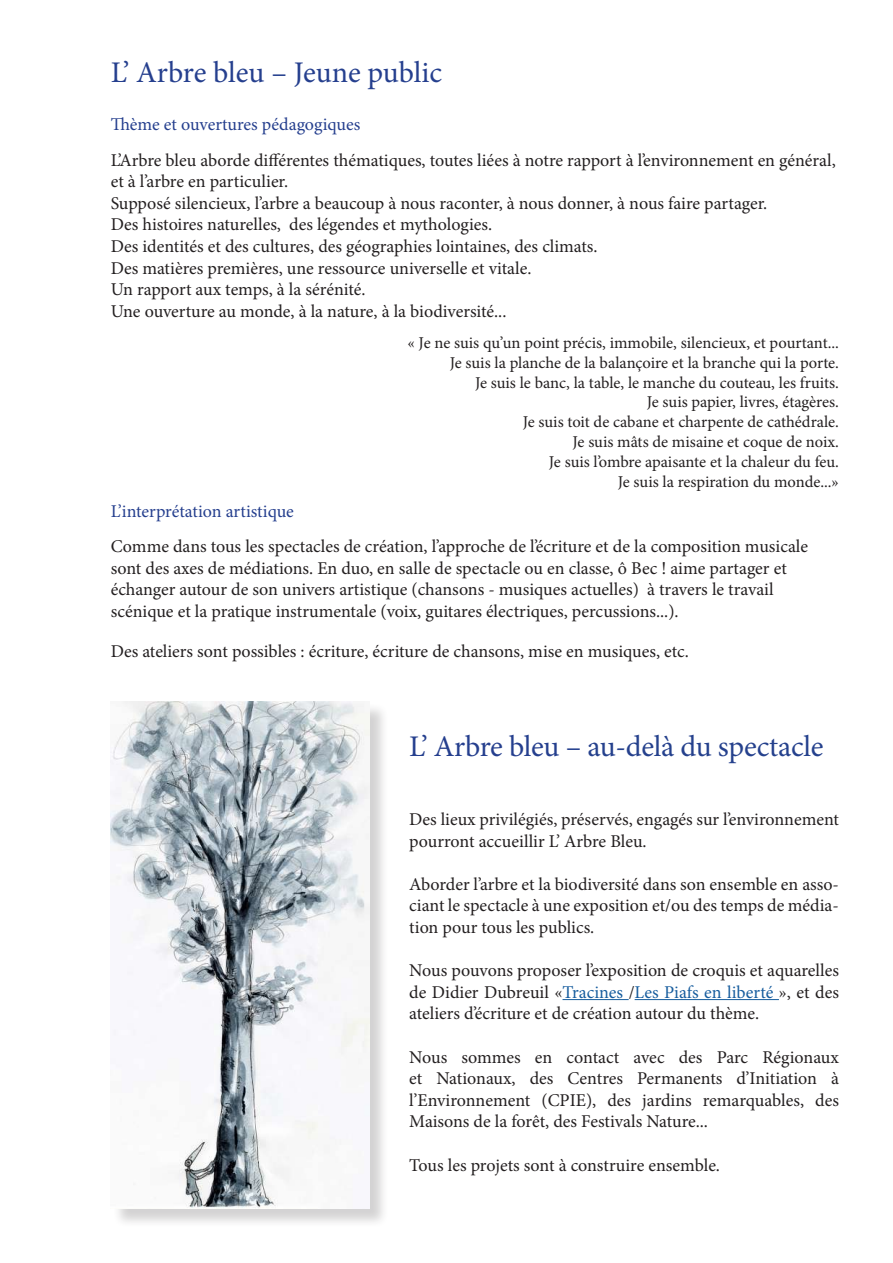
<style>
.page{position:relative;width:893px;height:1263px;background:#fff}
.page>*{position:absolute;margin:0;border:0;box-sizing:border-box;transform-origin:0 0}
.t1{font:30px "Minion Pro";letter-spacing:-.01em;color:#25418d}
.t2{font:30px "Minion Pro";letter-spacing:-.005em;color:#253f8e}
.t3{font:18px/21.6px "Minion Pro";color:#231f20}
.t4{font:18px "Minion Pro";color:#253f8e}
.t5{font:16.5px/19.8px "Minion Pro";letter-spacing:-.005em;color:#231f20;text-align:right}
.s1{color:#253f8e}
.s2{color:#175d9e}
</style>
<div class="page">
<hr style="left:562px;top:999px;width:67px;height:1px;background:#175d9e">
<hr style="left:635px;top:999px;width:144px;height:1px;background:#175d9e">
<div style="left:112px;top:703px;width:277px;height:525px;background:#231f20;opacity:.2"></div>
<img style="left:111px;top:701px;width:258px;height:507px">
<h1 class="t2" style="left:111px;top:52px;width:333px">L’ Arbre bleu – Jeune public</h1>
<p class="t4" style="left:111px;top:113px;width:251px">Thème et ouvertures pédagogiques</p>
<p class="t3" style="left:111px;top:149px;width:727px">L’Arbre bleu aborde différentes thématiques, toutes liées à notre rapport à l’environnement en général, et à l’arbre en particulier.<br>Supposé silencieux, l’arbre a beaucoup à nous raconter, à nous donner, à nous faire partager.<br>Des histoires naturelles, des légendes et mythologies.<br>Des identités et des cultures, des géographies lointaines, des climats.<br>Des matières premières, une ressource universelle et vitale.<br>Un rapport aux temps, à la sérénité.<br>Une ouverture au monde, à la nature, à la biodiversité...</p>
<p class="t5" style="left:408px;top:333px;width:433px">« Je ne suis qu’un point précis, immobile, silencieux, et pourtant...<br>Je suis la planche de la balançoire et la branche qui la porte.<br>Je suis le banc, la table, le manche du couteau, les fruits.<br>Je suis papier, livres, étagères.<br>Je suis toit de cabane et charpente de cathédrale.<br>Je suis mâts de misaine et coque de noix.<br>Je suis l’ombre apaisante et la chaleur du feu.<br>Je suis la respiration du monde...»</p>
<p class="t4" style="left:111px;top:499px;width:185px">L’interprétation artistique</p>
<p class="t3" style="left:111px;top:536px;width:699px">Comme dans tous les spectacles de création, l’approche de l’écriture et de la composition musicale sont des axes de médiations. En duo, en salle de spectacle ou en classe, ô Bec ! aime partager et échanger autour de son univers artistique (chansons - musiques actuelles) à travers le travail scénique et la pratique instrumentale (voix, guitares électriques, percussions...).</p>
<p class="t3" style="left:111px;top:640px;width:580px">Des ateliers sont possibles : écriture, écriture de chansons, mise en musiques, etc.</p>
<h1 class="t1" style="left:409px;top:727px;width:416px"><span class="s1">L’ Arbre bleu –</span> au-delà du spectacle</h1>
<p class="t3" style="left:409px;top:808px;width:431px">Des lieux privilégiés, préservés, engagés sur l’environnement pourront accueillir L’ Arbre Bleu.</p>
<p class="t3" style="left:409px;top:873px;width:431px;text-align:justify">Aborder l’arbre et la biodiversité dans son ensemble en asso&shy;ciant le spectacle à une exposition et/ou des temps de média&shy;tion pour tous les publics.</p>
<p class="t3" style="left:409px;top:960px;width:431px;text-align:justify">Nous pouvons proposer l’exposition de croquis et aquarelles de Didier Dubreuil «<span class="s2">Tracines</span> /<span class="s2">Les Piafs en liberté</span> », et des ateliers d’écriture et de création autour du thème.</p>
<p class="t3" style="left:409px;top:1046px;width:431px;text-align:justify">Nous sommes en contact avec des Parc Régionaux et Nationaux, des Centres Permanents d’Initiation à l’Environnement (CPIE), des jardins remarquables, des Maisons de la forêt, des Festivals Nature...</p>
<p class="t3" style="left:409px;top:1154px;width:312px">Tous les projets sont à construire ensemble.</p>
</div>
